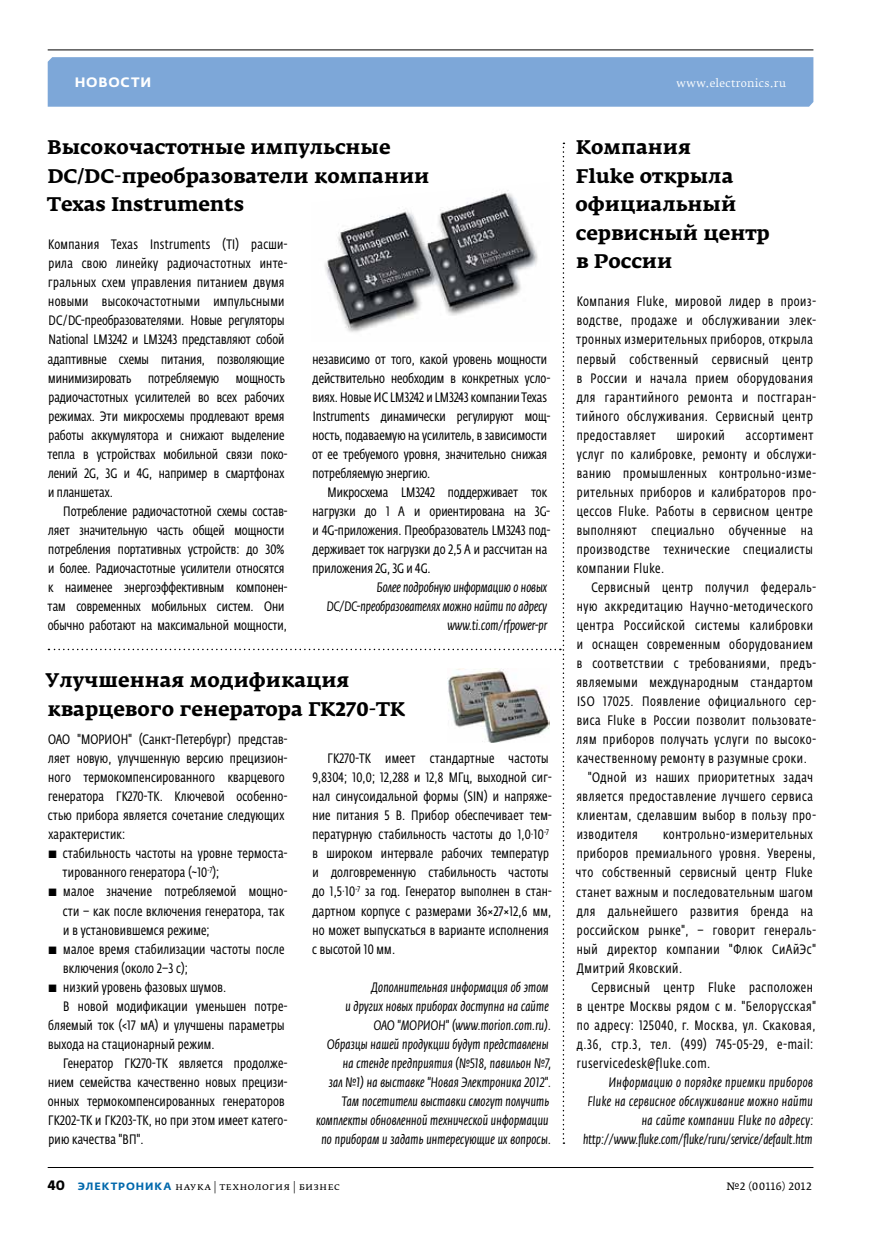
<style>
.page{position:relative;width:881px;height:1234px;background:#fff}
.page>*{position:absolute;margin:0;border:0;box-sizing:border-box;transform-origin:0 0}
.t1{font:700 19.5px/28.5px "Fedra Serif A Pro";color:#000}
.t2{font:13.5px/19px "Fedra Sans Cond Pro";letter-spacing:.015em;color:#000}
.t3{font:13.5px/19px "Fedra Sans Cond Pro";letter-spacing:.045em;color:#000}
.t4{font:italic 13.5px/19px "Fedra Sans Cond Pro";letter-spacing:.015em;color:#000;text-align:right}
.t5{font:italic 13.5px/19px "Fedra Sans Cond Pro";letter-spacing:.035em;color:#000;text-align:right}
.t6{font:700 13.5px "Fedra Sans Alt Pro";letter-spacing:.06em;color:#fff}
.t7{font:10.5px "Fedra Serif B Pro";letter-spacing:.02em;color:#000}
.t8{font:10.5px "Fedra Serif B Pro";letter-spacing:.03em;color:#fff}
.t9{font:10.5px "Fedra Serif A Pro";letter-spacing:.03em;color:#000}
.s1{font-family:"Fedra Sans Pro"}
.s2{font-family:"Fedra Sans Pro";font-weight:700;font-size:13.5px}
.s3{font-family:"Fedra Sans Alt Pro";font-weight:700;color:#0068ac}
</style>
<div class="page">
<div style="left:48px;top:57px;width:765px;height:50px;background:#7da7d8"></div>
<hr style="left:48px;top:49px;width:765px;height:1px;background:#000">
<hr style="left:48px;top:1166px;width:765px;height:1px;background:#000">
<svg style="left:48px;top:143px;width:516px;height:1000px"></svg>
<p class="t6" style="left:75px;top:74px;width:78px">НОВОСТИ</p>
<p class="t8" style="left:676px;top:77px;width:111px">www.electronics.ru</p>
<h1 class="t1" style="left:47px;top:133px;width:383px">Высокочастотные импульсные<br>DC/DC-преобразователи компании<br>Texas Instruments</h1>
<p class="t2" style="left:48px;top:235px;width:241px">Компания Texas Instruments (TI) расши&shy;рила свою линейку радиочастотных инте&shy;гральных схем управления питанием двумя новыми высокочастотными импульсными DC/DC-преобразователями. Новые регуляторы National LM3242 и LM3243 представляют собой адаптивные схемы питания, позволяющие минимизировать потребляемую мощность радиочастотных усилителей во всех рабочих режимах. Эти микросхемы продлевают время работы аккумулятора и снижают выделение тепла в устройствах мобильной связи поко&shy;лений 2G, 3G и 4G, например в смартфонах и планшетах.</p>
<p class="t2" style="left:48px;top:501px;width:241px;text-indent:16px">Потребление радиочастотной схемы состав&shy;ляет значительную часть общей мощности потребления портативных устройств: до 30% и более. Радиочастотные усилители относятся к наименее энергоэффективным компонен&shy;там современных мобильных систем. Они обычно работают на максимальной мощности,</p>
<p class="t2" style="left:312px;top:349px;width:239px">независимо от того, какой уровень мощности действительно необходим в конкретных усло&shy;виях. Новые ИС LM3242 и LM3243 компании Texas Instruments динамически регулируют мощ&shy;ность, подаваемую на усилитель, в зависимости от ее требуемого уровня, значительно снижая потребляемую энергию.</p>
<p class="t2" style="left:312px;top:482px;width:239px;text-indent:15px">Микросхема LM3242 поддерживает ток нагрузки до 1 А и ориентирована на 3G&shy;и 4G-приложения. Преобразователь LM3243 под&shy;держивает ток нагрузки до 2,5 А и рассчитан на приложения 2G, 3G и 4G.</p>
<p class="t4" style="left:327px;top:577px;width:222px">Более подробную информацию о новых<br>DC/DC-преобразователях можно найти по адресу www.ti.com/rfpower-pr</p>
<h1 class="t1" style="left:46px;top:666px;width:361px">Улучшенная модификация кварцевого генератора ГК270-ТК</h1>
<p class="t2" style="left:48px;top:730px;width:241px">ОАО "МОРИОН" (Санкт-Петербург) представ&shy;ляет новую, улучшенную версию прецизион&shy;ного термокомпенсированного кварцевого генератора ГК270-ТК. Ключевой особенно&shy;стью прибора является сочетание следующих характеристик:</p>
<p class="t2" style="left:63px;top:844px;width:226px;text-indent:-15px"><span class="s1">▪</span> стабильность частоты на уровне термоста&shy;тированного генератора (~10<sup>-7</sup>);</p>
<p class="t2" style="left:63px;top:882px;width:226px;text-indent:-15px"><span class="s1">▪</span> малое значение потребляемой мощно&shy;сти – как после включения генератора, так и в установившемся режиме;</p>
<p class="t2" style="left:63px;top:939px;width:222px;text-indent:-16px"><span class="s1">▪</span> малое время стабилизации частоты после включения (около 2–3 с);</p>
<p class="t2" style="left:48px;top:977px;width:180px"><span class="s1">▪</span> низкий уровень фазовых шумов.</p>
<p class="t2" style="left:63px;top:996px;width:225px">В новой модификации уменьшен потре-</p>
<p class="t2" style="left:48px;top:1015px;width:238px">бляемый ток (&lt;17 мА) и улучшены параметры</p>
<p class="t2" style="left:48px;top:1034px;width:168px">выхода на стационарный режим.</p>
<p class="t2" style="left:63px;top:1053px;width:225px">Генератор ГК270-ТК является продолже-</p>
<p class="t2" style="left:48px;top:1072px;width:240px">нием семейства качественно новых прецизи-</p>
<p class="t2" style="left:48px;top:1091px;width:238px">онных термокомпенсированных генераторов</p>
<p class="t2" style="left:48px;top:1110px;width:240px">ГК202-ТК и ГК203-ТК, но при этом имеет катего-</p>
<p class="t2" style="left:48px;top:1129px;width:96px">рию качества "ВП".</p>
<p class="t2" style="left:312px;top:749px;width:241px;text-indent:16px">ГК270-ТК имеет стандартные частоты 9,8304; 10,0; 12,288 и 12,8 МГц, выходной сиг&shy;нал синусоидальной формы (SIN) и напряже&shy;ние питания 5 В. Прибор обеспечивает тем&shy;пературную стабильность частоты до 1,0·10<sup>-7 </sup>в широком интервале рабочих температур и долговременную стабильность частоты до 1,5·10<sup>-7</sup> за год. Генератор выполнен в стан&shy;дартном корпусе с размерами 36×27×12,6 мм, но может выпускаться в варианте исполнения с высотой 10 мм.</p>
<p class="t4" style="left:316px;top:977px;width:237px">Дополнительная информация об этом<br>и других новых приборах доступна на сайте<br>ОАО "МОРИОН" (www.morion.com.ru).<br>Образцы нашей продукции будут представлены на стенде предприятия (№518, павильон №7,<br>зал №1) на выставке "Новая Электроника 2012".<br>Там посетители выставки смогут получить комплекты обновленной технической информации по приборам и задать интересующие их вопросы.</p>
<h1 class="t1" style="left:575px;top:133px;width:195px">Компания<br>Fluke открыла официальный сервисный центр в России</h1>
<p class="t3" style="left:576px;top:292px;width:241px">Компания Fluke, мировой лидер в произ&shy;водстве, продаже и обслуживании элек&shy;тронных измерительных приборов, открыла первый собственный сервисный центр в России и начала прием оборудования для гарантийного ремонта и постгаран&shy;тийного обслуживания. Сервисный центр предоставляет</p>
<p class="t3" style="left:676px;top:425px;width:49px">широкий</p>
<p class="t3" style="left:576px;top:425px;width:240px;text-indent:169px">ассортимент услуг по калибровке, ремонту и обслужи&shy;ванию промышленных контрольно-изме&shy;рительных приборов и калибраторов про&shy;цессов Fluke. Работы в сервисном центре выполняют специально обученные на производстве технические специалисты компании Fluke.</p>
<p class="t3" style="left:591px;top:578px;width:226px">Сервисный центр получил федераль-</p>
<p class="t3" style="left:576px;top:597px;width:238px">ную аккредитацию Научно-методического</p>
<p class="t3" style="left:576px;top:616px;width:237px">центра Российской системы калибровки</p>
<p class="t3" style="left:576px;top:635px;width:237px">и оснащен современным оборудованием</p>
<p class="t3" style="left:576px;top:654px;width:240px">в соответствии с требованиями, предъ-</p>
<p class="t3" style="left:576px;top:673px;width:238px">являемыми международным стандартом</p>
<p class="t3" style="left:576px;top:692px;width:240px">ISO 17025. Появление официального сер-</p>
<p class="t3" style="left:576px;top:711px;width:240px">виса Fluke в России позволит пользовате-</p>
<p class="t3" style="left:576px;top:730px;width:241px">лям приборов получать услуги по высоко-</p>
<p class="t3" style="left:576px;top:749px;width:231px">качественному ремонту в разумные сроки.</p>
<p class="t3" style="left:587px;top:768px;width:226px">"Одной из наших приоритетных задач</p>
<p class="t3" style="left:576px;top:787px;width:238px">является предоставление лучшего сервиса</p>
<p class="t3" style="left:576px;top:806px;width:240px">клиентам, сделавшим выбор в пользу про-</p>
<p class="t3" style="left:576px;top:825px;width:63px">изводителя</p>
<p class="t3" style="left:575px;top:825px;width:241px;text-indent:87px">контрольно-измерительных приборов премиального уровня. Уверены, что собственный сервисный центр Fluke станет важным и последовательным шагом для дальнейшего развития бренда на российском рынке", – говорит генераль&shy;ный директор компании "Флюк СиАйЭс" Дмитрий Яковский.</p>
<p class="t3" style="left:576px;top:977px;width:240px;text-indent:15px">Сервисный центр Fluke расположен в центре Москвы рядом с м. "Белорусская" по адресу: 125040, г. Москва, ул. Скаковая, д.36, стр.3, тел. (499) 745-05-29, e-mail: ruservicedesk@fluke.com.</p>
<p class="t5" style="left:583px;top:1072px;width:231px">Информацию о порядке приемки приборов Fluke на сервисное обслуживание можно найти на сайте компании Fluke по адресу: http://www.fluke.com/fluke/ruru/service/default.htm</p>
<p class="t7" style="left:48px;top:1179px;width:294px"><span class="s2">40</span> <span class="s3">ЭЛЕКТРОНИКА</span> наука | технология | бизнес</p>
<p class="t9" style="left:726px;top:1179px;width:86px">№2 (00116) 2012</p>
</div>
